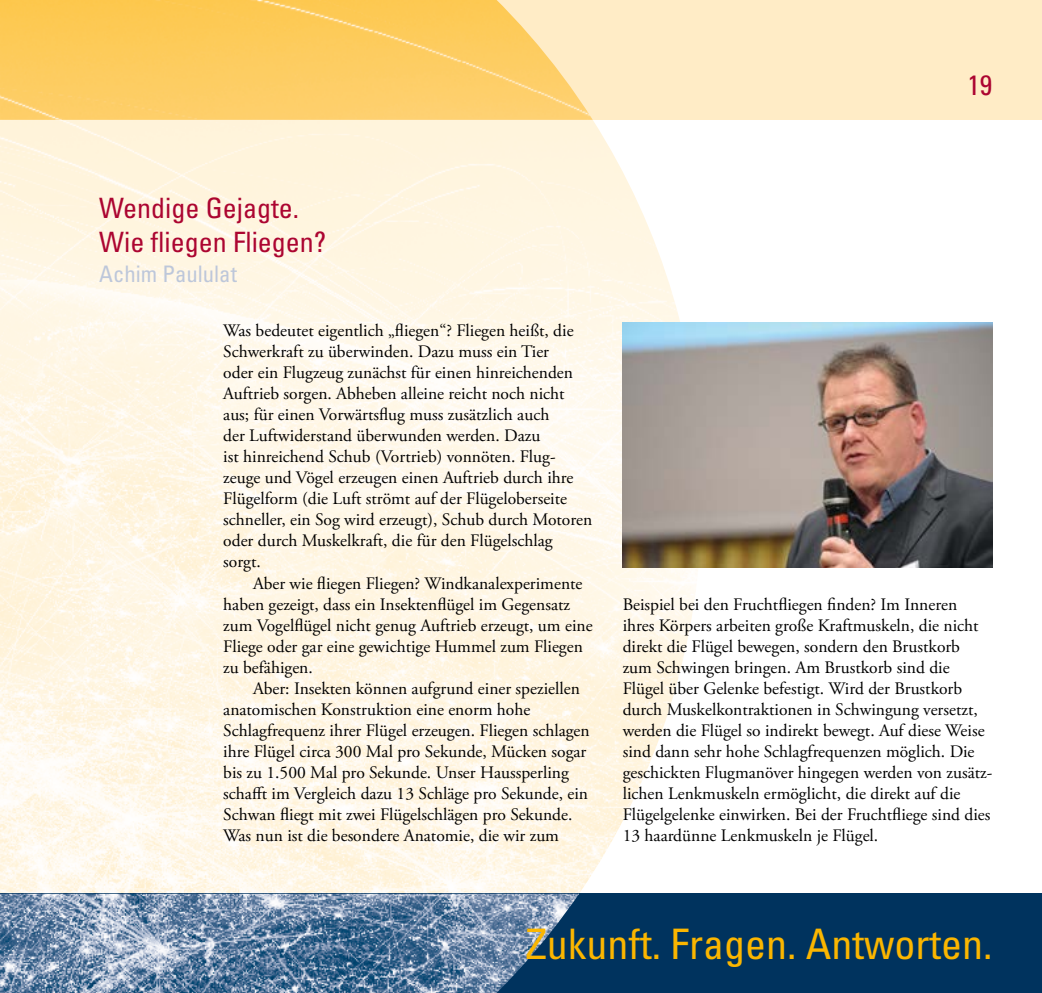
<style>
.page{position:relative;width:1042px;height:993px;background:#fff}
.page>*{position:absolute;margin:0;border:0;box-sizing:border-box;transform-origin:0 0}
.t1{font:condensed 42px "Univers";color:#fbb600}
.t2{font:condensed 28px/33.6px "Univers";color:#ac0531}
.t3{font:condensed 22.75px "Univers";color:#bdc7da}
.t4{font:17.5px/21px "Adobe Garamond Pro";color:#000}
</style>
<div class="page">
<img style="left:579px;top:119px;width:123px;height:774px">
<div style="left:0;top:0;width:1042px;height:119px;background:#ffecc6"></div>
<div style="left:0;top:893px;width:1042px;height:99px;background:#00335e"></div>
<img style="left:0;top:0;width:579px;height:992px">
<img style="left:623px;top:322px;width:369px;height:245px">
<h2 class="t2" style="left:967px;top:68px;width:26px">19</h2>
<h2 class="t2" style="left:99px;top:191px;width:229px">Wendige Gejagte.<br>Wie fliegen Fliegen?</h2>
<h3 class="t3" style="left:99px;top:260px;width:139px">Achim Paululat</h3>
<p class="t4" style="left:223px;top:321px;width:370px">Was bedeutet eigentlich „fliegen“? Fliegen heißt, die Schwerkraft zu überwinden. Dazu muss ein Tier<br>oder ein Flugzeug zunächst für einen hinreichenden Auftrieb sorgen. Abheben alleine reicht noch nicht aus; für einen Vorwärtsflug muss zusätzlich auch<br>der Luftwiderstand überwunden werden. Dazu<br>ist hinreichend Schub (Vortrieb) vonnöten. Flug&shy;zeuge und Vögel erzeugen einen Auftrieb durch ihre Flügelform (die Luft strömt auf der Flügeloberseite schneller, ein Sog wird erzeugt), Schub durch Motoren oder durch Muskelkraft, die für den Flügelschlag sorgt.</p>
<p class="t4" style="left:223px;top:573px;width:371px;text-indent:30px">Aber wie fliegen Fliegen? Windkanalexperimente haben gezeigt, dass ein Insektenflügel im Gegensatz zum Vogelflügel nicht genug Auftrieb erzeugt, um eine Fliege oder gar eine gewichtige Hummel zum Fliegen zu befähigen.</p>
<p class="t4" style="left:223px;top:678px;width:368px;text-indent:30px">Aber: Insekten können aufgrund einer speziellen anatomischen Konstruktion eine enorm hohe Schlagfrequenz ihrer Flügel erzeugen. Fliegen schlagen ihre Flügel circa 300 Mal pro Sekunde, Mücken sogar bis zu 1.500 Mal pro Sekunde. Unser Haussperling schafft im Vergleich dazu 13 Schläge pro Sekunde, ein Schwan fliegt mit zwei Flügelschlägen pro Sekunde.<br>Was nun ist die besondere Anatomie, die wir zum</p>
<p class="t4" style="left:623px;top:594px;width:371px">Beispiel bei den Fruchtfliegen finden? Im Inneren ihres Körpers arbeiten große Kraftmuskeln, die nicht direkt die Flügel bewegen, sondern den Brustkorb zum Schwingen bringen. Am Brustkorb sind die Flügel über Gelenke befestigt. Wird der Brustkorb durch Muskelkontraktionen in Schwingung versetzt, werden die Flügel so indirekt bewegt. Auf diese Weise sind dann sehr hohe Schlagfrequenzen möglich. Die geschickten Flugmanöver hingegen werden von zusätz&shy;lichen Lenkmuskeln ermöglicht, die direkt auf die Flügelgelenke einwirken. Bei der Fruchtfliege sind dies 13 haardünne Lenkmuskeln je Flügel.</p>
<h1 class="t1" style="left:526px;top:916px;width:468px">Zukunft. Fragen. Antworten.</h1>
</div>
